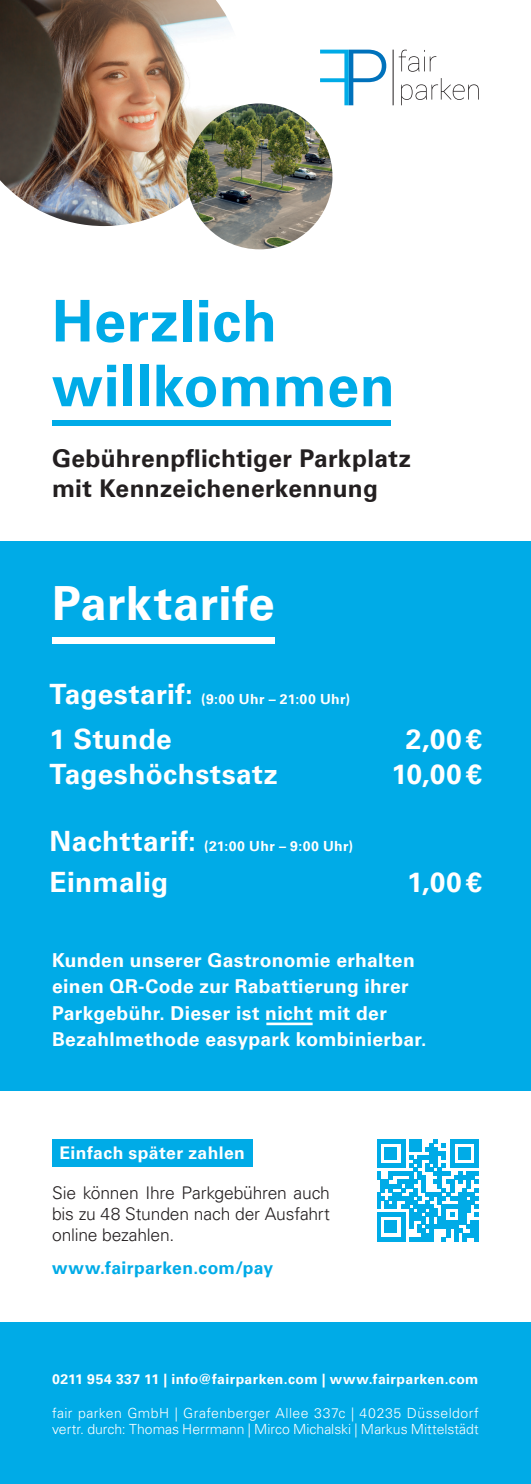
<style>
.page{position:relative;width:531px;height:1484px;background:#fff}
.page>*{position:absolute;margin:0;border:0;box-sizing:border-box;transform-origin:0 0}
.t1{font:700 57.4px/64.8px "Univers LT Pro 65";letter-spacing:.005em;color:#00abe7}
.t2{font:700 47.25px "Univers LT Pro 65";letter-spacing:.005em;color:#fff}
.t3{font:700 28px/35px "Univers LT Pro 65";letter-spacing:.015em;color:#fff}
.t4{font:700 24.5px/29.4px "Univers LT Pro 65";letter-spacing:.015em;color:#231f20}
.t5{font:700 19.25px/26.2px "Univers LT Pro 65";letter-spacing:.02em;color:#fff}
.t6{font:300 17.5px/21px "Univers LT Pro 45";letter-spacing:-.015em;color:#231f20;text-align:justify}
.t7{font:700 17.5px "Univers LT Pro 65";letter-spacing:.02em;color:#00abe7}
.t8{font:700 17.5px "Univers LT Pro 65";letter-spacing:.025em;color:#fff}
.t9{font:300 14px/16.8px "Univers LT Pro 45";letter-spacing:.01em;color:#fff}
.t10{font:700 14px "Univers LT Pro 65";letter-spacing:.03em;color:#fff}
.s1{font-size:28px}
</style>
<div class="page">
<div style="left:0;top:1322px;width:531px;height:161px;background:#00abe7"></div>
<svg style="left:320px;top:50px;width:66px;height:55px"></svg>
<svg style="left:399px;top:50px;width:37px;height:22px"></svg>
<svg style="left:401px;top:78px;width:78px;height:27px"></svg>
<hr style="left:393px;top:50px;width:1px;height:55px;background:#231f20">
<div style="left:52px;top:419px;width:338px;height:6px;background:#00abe7"></div>
<svg style="left:377px;top:1139px;width:101px;height:102px"></svg>
<div style="left:52px;top:1139px;width:200px;height:27px;background:#00abe7"></div>
<div style="left:0;top:541px;width:531px;height:549px;background:#00abe7"></div>
<hr style="left:266px;top:1022px;width:47px;height:3px;background:#fff">
<div style="left:52px;top:636px;width:223px;height:7px;background:#fff"></div>
<img style="left:0;top:0;width:241px;height:226px">
<img style="left:187px;top:103px;width:145px;height:146px;border-radius:73px">
<h1 class="t1" style="left:52px;top:286px;width:344px">Herzlich willkommen</h1>
<p class="t4" style="left:52px;top:442px;width:360px">Gebührenpflichtiger Parkplatz mit Kennzeichenerkennung</p>
<h2 class="t2" style="left:52px;top:570px;width:224px">Parktarife</h2>
<p class="t10" style="left:50px;top:689px;width:302px"><span class="s1">Tagestarif:</span> (9:00 Uhr – 21:00 Uhr)</p>
<h3 class="t3" style="left:50px;top:720px;width:230px">1 Stunde<br>Tageshöchstsatz</h3>
<p class="t10" style="left:50px;top:835px;width:305px"><span class="s1">Nachttarif:</span> (21:00 Uhr – 9:00 Uhr)</p>
<h3 class="t3" style="left:50px;top:863px;width:120px">Einmalig</h3>
<h3 class="t3" style="left:391px;top:720px;width:91px;text-align:center">2,00 €<br>10,00 €</h3>
<h3 class="t3" style="left:407px;top:863px;width:76px">1,00 €</h3>
<p class="t5" style="left:52px;top:946px;width:376px">Kunden unserer Gastronomie erhalten einen QR-Code zur Rabattierung ihrer Parkgebühr. Dieser ist nicht mit der Bezahlmethode easypark kombinierbar.</p>
<p class="t8" style="left:60px;top:1140px;width:187px">Einfach später zahlen</p>
<p class="t6" style="left:52px;top:1181px;width:279px">Sie können Ihre Parkgebühren auch bis zu 48 Stunden nach der Ausfahrt online bezahlen.</p>
<p class="t7" style="left:52px;top:1255px;width:223px">www.fairparken.com/pay</p>
<p class="t10" style="left:52px;top:1368px;width:428px">0211 954 337 11 | info@fairparken.com | www.fairparken.com</p>
<p class="t9" style="left:52px;top:1403px;width:428px">fair parken GmbH | Grafenberger Allee 337c | 40235 Düsseldorf vertr. durch: Thomas Herrmann | Mirco Michalski | Markus Mittelstädt</p>
</div>
